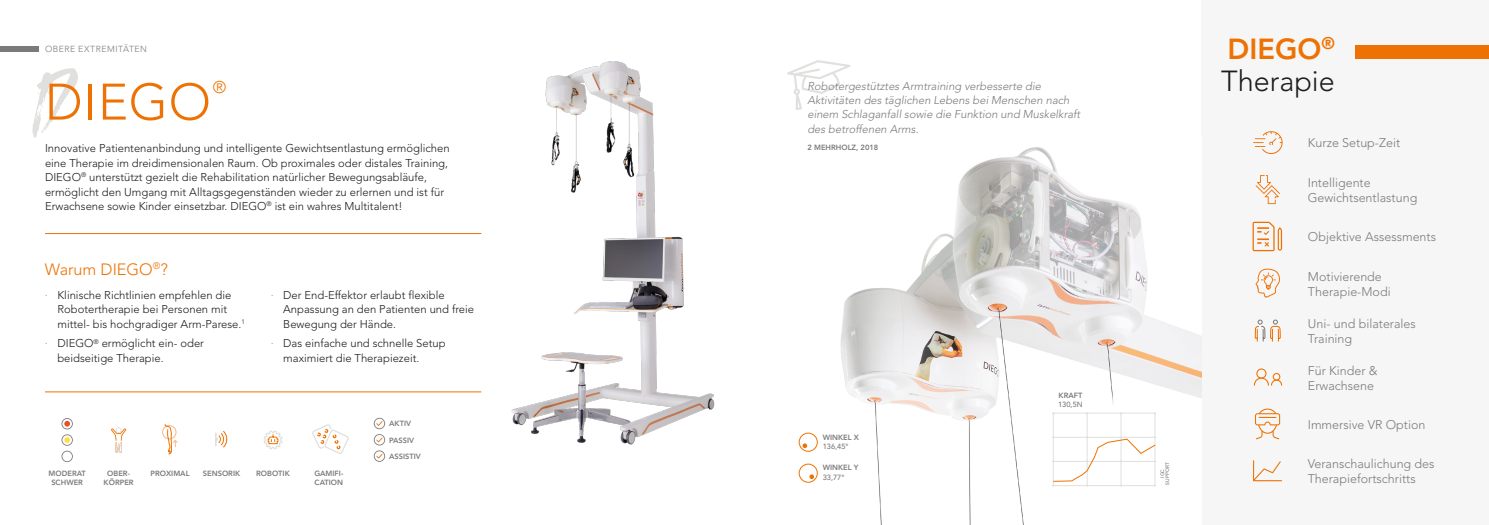
<style>
.page{position:relative;width:1489px;height:525px;background:#fff}
.page>*{position:absolute;margin:0;border:0;box-sizing:border-box;transform-origin:0 0}
.t1{font:300 50.75px "Avenir";letter-spacing:.015em;color:#ee7203}
.t2{font:300 28.75px/31.6px "Avenir";color:#1d1d1b}
.t3{font:300 16.88px "Avenir";color:#ee7203}
.t4{font:300 16.25px "Avenir";color:#ee7203}
.t5{font:300 12.5px/15px "Avenir";color:#7c7b7b}
.t6{font:300 11.25px/14.4px "Avenir";color:#1d1d1b}
.t7{font:italic 300 11.25px/14.4px "Avenir";color:#7c7b7b}
.t8{font:300 8.75px "Avenir";letter-spacing:.055em;color:#7c7b7b}
.t9{font:800 7.5px/9.2px "Avenir";color:#7c7b7b;text-align:center}
.t10{font:500 7.5px "Avenir";color:#7c7b7b}
.t11{font:500 5px/5px "Avenir";color:#7c7b7b;text-align:center}
.s1{color:#ee7203}
.s2{font-weight:800;color:#ee7203}
</style>
<div class="page">
<div style="left:0;top:46px;width:39px;height:6px;background:#7c7b7b"></div>
<hr style="left:45px;top:233px;width:436px;height:1px;background:#ee7203">
<hr style="left:45px;top:391px;width:436px;height:1px;background:#ee7203">
<div style="left:1200px;top:0;width:288px;height:524px;background:#f6f6f6"></div>
<img style="left:840px;top:147px;width:360px;height:377px">
<img style="left:458px;top:61px;width:257px;height:384px">
<svg style="left:787px;top:60px;width:63px;height:50px"></svg>
<svg style="left:32px;top:68px;width:46px;height:70px"></svg>
<div style="left:1355px;top:45px;width:133px;height:14px;background:#ee7203"></div>
<svg style="left:61px;top:418px;width:12px;height:44px"></svg>
<svg style="left:374px;top:417px;width:11px;height:44px"></svg>
<svg style="left:215px;top:430px;width:13px;height:18px"></svg>
<svg style="left:263px;top:430px;width:20px;height:20px"></svg>
<svg style="left:111px;top:427px;width:15px;height:14px"></svg>
<svg style="left:115px;top:442px;width:7px;height:10px"></svg>
<svg style="left:312px;top:424px;width:37px;height:30px"></svg>
<div style="left:162px;top:425px;width:14px;height:14px;border:1px solid #ee7203;border-radius:50%"></div>
<svg style="left:164px;top:424px;width:14px;height:31px"></svg>
<svg style="left:1253px;top:368px;width:28px;height:17px"></svg>
<svg style="left:1252px;top:221px;width:29px;height:30px"></svg>
<div style="left:798px;top:432px;width:19px;height:19px;border:1px solid #ee7203;border-radius:50%"></div>
<div style="left:798px;top:463px;width:19px;height:19px;border:1px solid #ee7203;border-radius:50%"></div>
<svg style="left:802px;top:443px;width:5px;height:5px"></svg>
<svg style="left:809px;top:474px;width:5px;height:5px"></svg>
<svg style="left:1034px;top:358px;width:133px;height:166px"></svg>
<svg style="left:1253px;top:131px;width:29px;height:23px"></svg>
<svg style="left:1255px;top:175px;width:24px;height:29px"></svg>
<svg style="left:1255px;top:408px;width:24px;height:31px"></svg>
<svg style="left:1253px;top:460px;width:28px;height:21px"></svg>
<svg style="left:1254px;top:268px;width:27px;height:74px"></svg>
<p class="t8" style="left:45px;top:43px;width:103px">OBERE EXTREMITÄTEN</p>
<h1 class="t1" style="left:45px;top:72px;width:167px">DIEGO</h1>
<h3 class="t3" style="left:213px;top:77px;width:15px">®</h3>
<p class="t6" style="left:45px;top:141px;width:406px">Innovative Patientenanbindung und intelligente Gewichtsentlastung ermöglichen eine Therapie im dreidimensionalen Raum. Ob proximales oder distales Training, DIEGO<sup>®</sup> unterstützt gezielt die Rehabilitation natürlicher Bewegungsabläufe, ermöglicht den Umgang mit Alltagsgegenständen wieder zu erlernen und ist für Erwachsene sowie Kinder einsetzbar. DIEGO<sup>®</sup> ist ein wahres Multitalent!</p>
<h3 class="t4" style="left:45px;top:259px;width:124px">Warum DIEGO<sup>®</sup>?</h3>
<p class="t6" style="left:57px;top:287px;width:189px;text-indent:-12px"><span class="s1">·</span> Klinische Richtlinien empfehlen die<br>Robotertherapie bei Personen mit mittel- bis hochgradiger Arm-Parese.<sup>1</sup></p>
<p class="t6" style="left:57px;top:336px;width:148px;text-indent:-13px"><span class="s1">·</span> DIEGO<sup>®</sup> ermöglicht ein- oder beidseitige Therapie.</p>
<p class="t6" style="left:283px;top:287px;width:192px;text-indent:-12px"><span class="s1">·</span> Der End-Effektor erlaubt flexible<br>Anpassung an den Patienten und freie<br>Bewegung der Hände.</p>
<p class="t6" style="left:283px;top:336px;width:164px;text-indent:-12px"><span class="s1">·</span> Das einfache und schnelle Setup maximiert die Therapiezeit.</p>
<p class="t9" style="left:389px;top:418px;width:23px">AKTIV</p>
<p class="t9" style="left:389px;top:435px;width:27px">PASSIV</p>
<p class="t9" style="left:389px;top:452px;width:33px">ASSISTIV</p>
<p class="t9" style="left:49px;top:468px;width:39px">MODERAT<br>SCHWER</p>
<p class="t9" style="left:104px;top:468px;width:31px">OBER-<br>KÖRPER</p>
<p class="t9" style="left:151px;top:468px;width:41px">PROXIMAL</p>
<p class="t9" style="left:203px;top:468px;width:39px">SENSORIK</p>
<p class="t9" style="left:256px;top:468px;width:35px">ROBOTIK</p>
<p class="t9" style="left:314px;top:468px;width:31px;text-align:left">GAMIFI-<br>CATION</p>
<p class="t7" style="left:807px;top:79px;width:274px">Robotergestütztes Armtraining verbesserte die Aktivitäten des täglichen Lebens bei Menschen nach einem Schlaganfall sowie die Funktion und Muskelkraft des betroffenen Arms.</p>
<p class="t9" style="left:807px;top:143px;width:72px">2 MEHRHOLZ, 2018</p>
<p class="t9" style="left:822px;top:433px;width:38px">WINKEL X</p>
<p class="t10" style="left:822px;top:442px;width:27px">136,45°</p>
<p class="t9" style="left:822px;top:463px;width:37px">WINKEL Y</p>
<p class="t10" style="left:822px;top:472px;width:23px">33,77°</p>
<p class="t9" style="left:1058px;top:390px;width:25px">KRAFT</p>
<p class="t10" style="left:1058px;top:400px;width:26px">130,5N</p>
<p class="t11" style="left:1159px;top:484px;width:24px;rotate:-90deg">IGC<br>SUPPORT</p>
<h2 class="t2" style="left:1221px;top:33px;width:115px"><span class="s2">DIEGO</span><sup>®<br></sup>Therapie</h2>
<p class="t5" style="left:1307px;top:136px;width:94px">Kurze Setup-Zeit</p>
<p class="t5" style="left:1307px;top:175px;width:111px">Intelligente<br>Gewichtsentlastung</p>
<p class="t5" style="left:1307px;top:229px;width:130px">Objektive Assessments</p>
<p class="t5" style="left:1307px;top:268px;width:84px">Motivierende<br>Therapie-Modi</p>
<p class="t5" style="left:1307px;top:316px;width:109px">Uni- und bilaterales<br>Training</p>
<p class="t5" style="left:1307px;top:363px;width:71px">Für Kinder &amp;<br>Erwachsene</p>
<p class="t5" style="left:1307px;top:417px;width:119px">Immersive VR Option</p>
<p class="t5" style="left:1307px;top:456px;width:128px">Veranschaulichung des<br>Therapiefortschritts</p>
</div>
